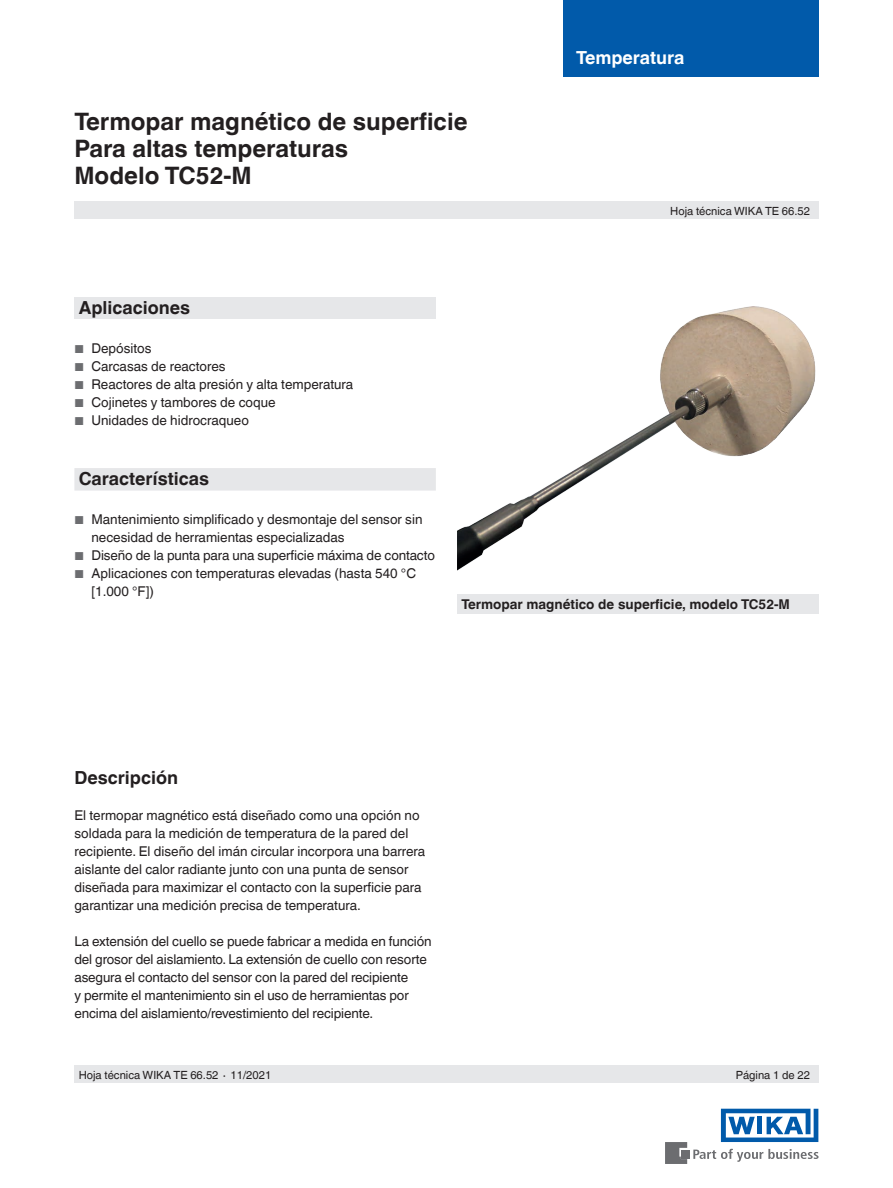
<style>
.page{position:relative;width:893px;height:1188px;background:#fff}
.page>*{position:absolute;margin:0;border:0;box-sizing:border-box;transform-origin:0 0}
.t1{font:700 24px/27px "Helvetica World";color:#231f20}
.t2{font:700 18px "Helvetica World";color:#231f20}
.t3{font:700 18px "Helvetica World";color:#fff}
.t4{font:13.5px/18px "Helvetica World";color:#231f20}
.t5{font:700 13.5px "Helvetica World";color:#231f20}
.t6{font:11.25px "Helvetica World";color:#231f20}
.s1{font-size:11.55px;color:#6c6d70}
</style>
<div class="page">
<div style="left:74px;top:297px;width:362px;height:22px;background:#e6e7e9"></div>
<div style="left:74px;top:202px;width:745px;height:17px;background:#e6e7e9"></div>
<div style="left:74px;top:1066px;width:745px;height:17px;background:#e6e7e9"></div>
<svg style="left:693px;top:1149px;width:126px;height:13px"></svg>
<div style="left:682px;top:1150px;width:8px;height:8px;background:#6c6d70"></div>
<svg style="left:665px;top:1142px;width:22px;height:22px"></svg>
<svg style="left:721px;top:1109px;width:97px;height:33px"></svg>
<div style="left:563px;top:0;width:256px;height:77px;background:#015aaa"></div>
<div style="left:457px;top:595px;width:362px;height:19px;background:#e6e7e9"></div>
<div style="left:74px;top:468px;width:362px;height:23px;background:#e6e7e9"></div>
<img style="left:457px;top:306px;width:358px;height:264px">
<h1 class="t1" style="left:74px;top:108px;width:394px">Termopar magnético de superficie<br>Para altas temperaturas<br>Modelo TC52-M</h1>
<h2 class="t2" style="left:79px;top:298px;width:113px">Aplicaciones</h2>
<p class="t4" style="left:74px;top:340px;width:79px"><span class="s1">■</span> Depósitos</p>
<p class="t4" style="left:74px;top:358px;width:153px"><span class="s1">■</span> Carcasas de reactores</p>
<p class="t4" style="left:74px;top:376px;width:280px"><span class="s1">■</span> Reactores de alta presión y alta temperatura</p>
<p class="t4" style="left:74px;top:394px;width:203px"><span class="s1">■</span> Cojinetes y tambores de coque</p>
<p class="t4" style="left:74px;top:412px;width:176px"><span class="s1">■</span> Unidades de hidrocraqueo</p>
<h2 class="t3" style="left:576px;top:47px;width:110px">Temperatura</h2>
<p class="t6" style="left:670px;top:204px;width:141px">Hoja técnica WIKA TE 66.52</p>
<h2 class="t2" style="left:79px;top:469px;width:132px">Características</h2>
<p class="t4" style="left:91px;top:511px;width:333px;text-indent:-17px"><span class="s1">■</span> Mantenimiento simplificado y desmontaje del sensor sin necesidad de herramientas especializadas</p>
<p class="t4" style="left:74px;top:547px;width:362px"><span class="s1">■</span> Diseño de la punta para una superficie máxima de contacto</p>
<p class="t4" style="left:91px;top:565px;width:326px;text-indent:-17px"><span class="s1">■</span> Aplicaciones con temperaturas elevadas (hasta 540 °C [1.000 °F])</p>
<p class="t5" style="left:461px;top:597px;width:330px">Termopar magnético de superficie, modelo TC52-M</p>
<h2 class="t2" style="left:74px;top:767px;width:105px">Descripción</h2>
<p class="t4" style="left:74px;top:806px;width:352px">El termopar magnético está diseñado como una opción no soldada para la medición de temperatura de la pared del recipiente. El diseño del imán circular incorpora una barrera aislante del calor radiante junto con una punta de sensor diseñada para maximizar el contacto con la superficie para garantizar una medición precisa de temperatura.</p>
<p class="t4" style="left:74px;top:932px;width:359px">La extensión del cuello se puede fabricar a medida en función del grosor del aislamiento. La extensión de cuello con resorte asegura el contacto del sensor con la pared del recipiente<br>y permite el mantenimiento sin el uso de herramientas por encima del aislamiento/revestimiento del recipiente.</p>
<p class="t6" style="left:79px;top:1068px;width:194px">Hoja técnica WIKA TE 66.52 ∙ 11/2021</p>
<p class="t6" style="left:736px;top:1068px;width:76px">Página 1 de 22</p>
</div>
